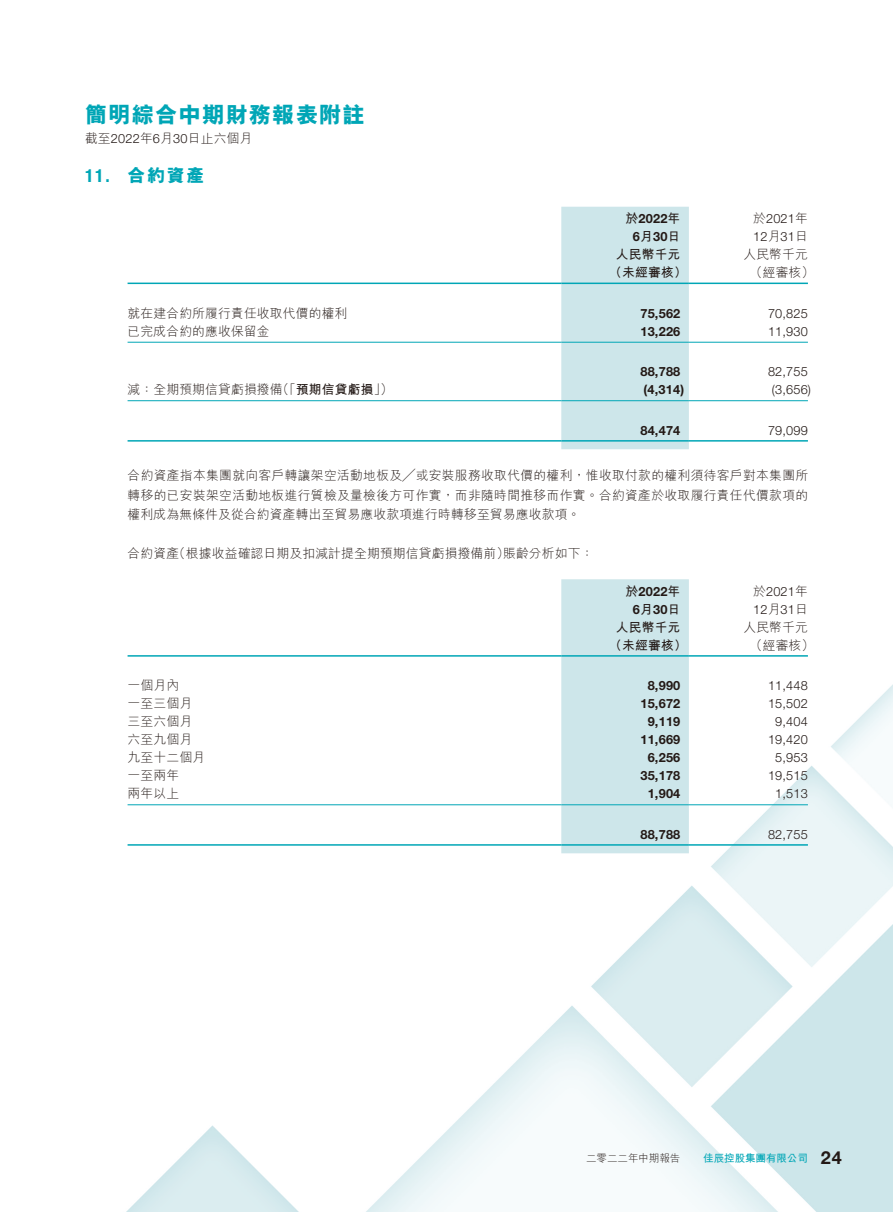
<style>
.page{position:relative;width:893px;height:1212px;background:#fff}
.page>*{position:absolute;margin:0;border:0;box-sizing:border-box;transform-origin:0 0}
.t1{font:800 22.5px "M Hei HK";letter-spacing:.04em;color:#00a6b6}
.t2{font:800 18px "M Hei HK";color:#00a6b6}
.t3{font:700 condensed 18px "Helvetica Neue LT Std";color:#00a6b6}
.t4{font:700 18px "Helvetica Neue LT Std";color:#231916}
.t5{font:300 12.75px/19.5px "M Hei HK";letter-spacing:.015em;color:#231916;text-align:justify}
.t6{font:300 12.75px/18px "Helvetica Neue LT Std";letter-spacing:.015em;color:#231916}
.t7{font:700 12.75px/18px "Helvetica Neue LT Std";letter-spacing:.015em;color:#231916;text-align:center}
.t8{font:700 12.75px "M Hei HK";letter-spacing:.015em;color:#231916}
.t9{font:700 10.5px "M Hei HK";letter-spacing:-.005em;color:#00a6b6}
.t10{font:300 10.5px "M Hei HK";letter-spacing:-.005em;color:#231916}
.s1{font-family:"Helvetica Neue LT Std"}
.s2{font-weight:300}
.s3{font-family:"M Hei HK"}
</style>
<div class="page">
<img style="left:126px;top:206px;width:767px;height:1006px">
<div style="left:561px;top:207px;width:128px;height:242px;background:#cde6ea"></div>
<hr style="left:128px;top:283px;width:433px;height:1px;background:#00a6b6">
<hr style="left:561px;top:283px;width:128px;height:1px;background:#00a6b6">
<hr style="left:689px;top:283px;width:119px;height:1px;background:#00a6b6">
<hr style="left:128px;top:342px;width:433px;height:1px;background:#00a6b6">
<hr style="left:561px;top:342px;width:128px;height:1px;background:#00a6b6">
<hr style="left:689px;top:342px;width:119px;height:1px;background:#00a6b6">
<hr style="left:128px;top:400px;width:433px;height:1px;background:#00a6b6">
<hr style="left:561px;top:400px;width:128px;height:1px;background:#00a6b6">
<hr style="left:689px;top:400px;width:119px;height:1px;background:#00a6b6">
<hr style="left:128px;top:440px;width:433px;height:2px;background:#00a6b6">
<hr style="left:561px;top:440px;width:128px;height:2px;background:#00a6b6">
<hr style="left:689px;top:440px;width:119px;height:2px;background:#00a6b6">
<div style="left:561px;top:579px;width:128px;height:274px;background:#cde6ea"></div>
<hr style="left:128px;top:655px;width:433px;height:2px;background:#00a6b6">
<hr style="left:561px;top:655px;width:128px;height:2px;background:#00a6b6">
<hr style="left:689px;top:655px;width:119px;height:2px;background:#00a6b6">
<hr style="left:128px;top:804px;width:433px;height:1px;background:#00a6b6">
<hr style="left:561px;top:804px;width:128px;height:1px;background:#00a6b6">
<hr style="left:689px;top:804px;width:119px;height:1px;background:#00a6b6">
<hr style="left:128px;top:844px;width:433px;height:2px;background:#00a6b6">
<hr style="left:561px;top:844px;width:128px;height:2px;background:#00a6b6">
<hr style="left:689px;top:844px;width:119px;height:2px;background:#00a6b6">
<h1 class="t1" style="left:85px;top:104px;width:281px">簡明綜合中期財務報表附註</h1>
<p class="t5" style="left:85px;top:128px;width:169px">截至<span class="s1">2022</span>年月<span class="s1">6 30</span>日止六個月</p>
<h2 class="t2" style="left:128px;top:166px;width:78px">合約資產</h2>
<h2 class="t3" style="left:85px;top:165px;width:26px">11.</h2>
<p class="t5" style="left:128px;top:303px;width:221px">就在建合約所履行責任收取代價的權利</p>
<p class="t5" style="left:128px;top:321px;width:144px">已完成合約的應收保留金</p>
<p class="t5" style="left:128px;top:379px;width:157px">減：全期預期信貸虧損撥備</p>
<p class="t8" style="left:276px;top:380px;width:118px"><span class="s2">（「</span>預期信貸虧損 <span class="s2">(「</span></p>
<p class="t7" style="left:626px;top:209px;width:56px"><span class="s3">於</span>2022<span class="s3">年月</span>6 30<span class="s3">日</span></p>
<p class="t6" style="left:753px;top:209px;width:56px"><span class="s3">於</span>2021<span class="s3">年<br></span>12<span class="s3">月</span>31<span class="s3">日</span></p>
<p class="t5" style="left:743px;top:244px;width:66px">人民幣千元</p>
<p class="t8" style="left:616px;top:245px;width:66px">人民幣千元</p>
<p class="t8" style="left:609px;top:263px;width:79px">（未經審核）</p>
<p class="t5" style="left:750px;top:262px;width:66px">（經審核(</p>
<p class="t7" style="left:640px;top:304px;width:41px">75,562</p>
<p class="t6" style="left:768px;top:304px;width:41px">70,825</p>
<p class="t7" style="left:640px;top:322px;width:41px">13,226</p>
<p class="t6" style="left:768px;top:322px;width:41px">11,930</p>
<p class="t7" style="left:640px;top:362px;width:41px">88,788</p>
<p class="t6" style="left:768px;top:362px;width:41px">82,755</p>
<p class="t7" style="left:643px;top:380px;width:42px">)4,314(</p>
<p class="t6" style="left:772px;top:380px;width:41px">)3,656(</p>
<p class="t7" style="left:640px;top:421px;width:41px">84,474</p>
<p class="t5" style="left:128px;top:465px;width:682px">合約資產指本集團就向客戶轉讓架空活動地板及╱或安裝服務收取代價的權利，惟收取付款的權利須待客戶對本集團所轉移的已安裝架空活動地板進行質檢及量檢後方可作實，而非隨時間推移而作實。合約資產於收取履行責任代價款項的權利成為無條件及從合約資產轉出至貿易應收款項進行時轉移至貿易應收款項。</p>
<p class="t5" style="left:503px;top:543px;width:92px">賬齡分析如下：</p>
<p class="t6" style="left:768px;top:421px;width:41px">79,099</p>
<p class="t5" style="left:173px;top:543px;width:338px">（根據收益確認日期及扣減計提全期預期信貸虧損撥備前）</p>
<p class="t5" style="left:128px;top:543px;width:53px">合約資產</p>
<p class="t7" style="left:626px;top:582px;width:56px"><span class="s3">於</span>2022<span class="s3">年月</span>6 30<span class="s3">日</span></p>
<p class="t6" style="left:753px;top:582px;width:56px"><span class="s3">於</span>2021<span class="s3">年<br></span>12<span class="s3">月</span>31<span class="s3">日</span></p>
<p class="t5" style="left:743px;top:617px;width:66px">人民幣千元</p>
<p class="t8" style="left:616px;top:618px;width:66px">人民幣千元</p>
<p class="t8" style="left:609px;top:636px;width:79px">（未經審核）</p>
<p class="t5" style="left:750px;top:635px;width:66px">（經審核(</p>
<p class="t5" style="left:128px;top:675px;width:53px">一個月內</p>
<p class="t7" style="left:648px;top:676px;width:34px">8,990</p>
<p class="t6" style="left:768px;top:676px;width:41px">11,448</p>
<p class="t5" style="left:128px;top:693px;width:66px">一至三個月</p>
<p class="t7" style="left:640px;top:694px;width:41px">15,672</p>
<p class="t6" style="left:768px;top:694px;width:41px">15,502</p>
<p class="t5" style="left:128px;top:711px;width:66px">三至六個月</p>
<p class="t7" style="left:648px;top:712px;width:34px">9,119</p>
<p class="t6" style="left:775px;top:712px;width:34px">9,404</p>
<p class="t5" style="left:128px;top:729px;width:66px">六至九個月</p>
<p class="t7" style="left:640px;top:730px;width:41px">11,669</p>
<p class="t6" style="left:768px;top:730px;width:41px">19,420</p>
<p class="t5" style="left:128px;top:747px;width:79px">九至十二個月</p>
<p class="t7" style="left:648px;top:748px;width:34px">6,256</p>
<p class="t6" style="left:775px;top:748px;width:34px">5,953</p>
<p class="t5" style="left:128px;top:765px;width:53px">一至兩年</p>
<p class="t7" style="left:640px;top:766px;width:41px">35,178</p>
<p class="t6" style="left:768px;top:766px;width:41px">19,515</p>
<p class="t5" style="left:128px;top:783px;width:53px">兩年以上</p>
<p class="t7" style="left:648px;top:784px;width:34px">1,904</p>
<p class="t6" style="left:775px;top:784px;width:34px">1,513</p>
<p class="t7" style="left:640px;top:825px;width:41px">88,788</p>
<p class="t6" style="left:768px;top:825px;width:41px">82,755</p>
<p class="t10" style="left:586px;top:1153px;width:96px">二零二二年中期報告</p>
<p class="t9" style="left:703px;top:1151px;width:106px">佳辰控股集團有限公司</p>
<h2 class="t4" style="left:821px;top:1147px;width:22px">24</h2>
</div>
